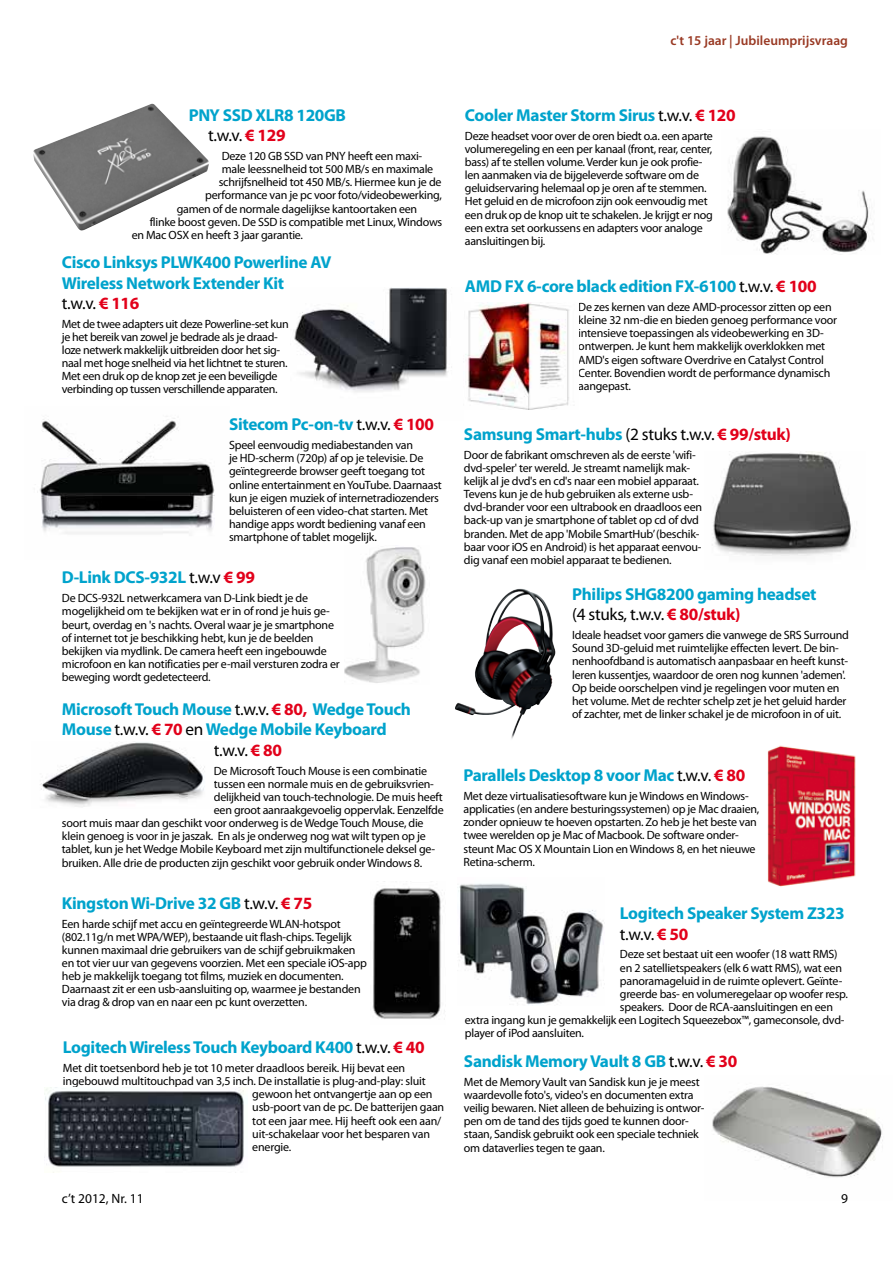
<style>
.page{position:relative;width:893px;height:1263px;background:#fff}
.page>*{position:absolute;margin:0;border:0;box-sizing:border-box;transform-origin:0 0}
.t1{font:700 17.25px/20.2px "Myriad Pro";letter-spacing:-.02em;color:#00a3cc}
.t2{font:600 13.5px "Myriad Pro";color:#993923}
.t3{font:13.5px "Myriad Pro";color:#000}
.t4{font:12px/13.2px "Myriad Pro";letter-spacing:-.02em;color:#000}
.s1{font-weight:400;color:#000}
.s2{color:#e2001a}
</style>
<div class="page">
<img style="left:116px;top:104px;width:36px;height:14px">
<img style="left:727px;top:136px;width:143px;height:118px">
<img style="left:294px;top:288px;width:154px;height:104px">
<img style="left:465px;top:303px;width:104px;height:107px">
<img style="left:39px;top:418px;width:176px;height:116px">
<img style="left:712px;top:452px;width:144px;height:104px">
<img style="left:345px;top:547px;width:81px;height:136px">
<img style="left:455px;top:589px;width:101px;height:150px">
<img style="left:40px;top:742px;width:165px;height:65px">
<img style="left:767px;top:745px;width:89px;height:142px">
<img style="left:372px;top:881px;width:73px;height:138px">
<img style="left:458px;top:883px;width:146px;height:122px">
<img style="left:45px;top:1087px;width:199px;height:80px">
<img style="left:712px;top:1086px;width:171px;height:92px">
<p class="t2" style="left:670px;top:32px;width:179px">c't 15 jaar | Jubileumprijsvraag</p>
<h1 class="t1" style="left:208px;top:104px;width:139px;text-indent:-20px">PNY SSD XLR8 120GB <span class="s1">t.w.v.</span> <span class="s2">€ 129</span></h1>
<p class="t4" style="left:222px;top:149px;width:202px">Deze 120 GB SSD van PNY heeft een maxi-</p>
<p class="t4" style="left:222px;top:162px;width:213px">male leessnelheid tot 500 MB/s en maximale</p>
<p class="t4" style="left:219px;top:176px;width:224px">schrijfsnelheid tot 450 MB/s. Hiermee kun je de</p>
<p class="t4" style="left:205px;top:189px;width:238px">performance van je pc voor foto/videobewerking,</p>
<p class="t4" style="left:177px;top:202px;width:242px">gamen of de normale dagelijkse kantoortaken een</p>
<p class="t4" style="left:150px;top:215px;width:294px">flinke boost geven. De SSD is compatible met Linux, Windows</p>
<p class="t4" style="left:132px;top:228px;width:173px">en Mac OSX en heeft 3 jaar garantie.</p>
<h1 class="t1" style="left:62px;top:252px;width:271px">Cisco Linksys PLWK400 Powerline AV<br>Wireless Network Extender Kit<br><span class="s1">t.w.v.</span> <span class="s2">€ 116</span></h1>
<p class="t4" style="left:62px;top:317px;width:228px">Met de twee adapters uit deze Powerline-set kun je het bereik van zowel je bedrade als je draad&shy;loze netwerk makkelijk uitbreiden door het sig&shy;naal met hoge snelheid via het lichtnet te sturen.<br>Met een druk op de knop zet je een beveiligde verbinding op tussen verschillende apparaten.</p>
<h1 class="t1" style="left:229px;top:414px;width:206px">Sitecom Pc-on-tv <span class="s1">t.w.v.</span> <span class="s2">€ 100</span></h1>
<p class="t4" style="left:229px;top:438px;width:214px">Speel eenvoudig mediabestanden van<br>je HD-scherm (720p) af op je televisie. De geïntegreerde browser geeft toegang tot online entertainment en YouTube. Daarnaast kun je eigen muziek of internetradiozenders beluisteren of een video-chat starten. Met handige apps wordt bediening vanaf een smartphone of tablet mogelijk.</p>
<h1 class="t1" style="left:465px;top:104px;width:272px">Cooler Master Storm Sirus <span class="s1">t.w.v.</span> <span class="s2">€ 120</span></h1>
<p class="t4" style="left:465px;top:129px;width:250px">Deze headset voor over de oren biedt o.a. een aparte volumeregeling en een per kanaal (front, rear, center, bass) af te stellen volume.Verder kun je ook profie&shy;len aanmaken via de bijgeleverde software om de geluidservaring helemaal op je oren af te stemmen.<br>Het geluid en de microfoon zijn ook eenvoudig met een druk op de knop uit te schakelen. Je krijgt er nog een extra set oorkussens en adapters voor analoge aansluitingen bij.</p>
<h1 class="t1" style="left:465px;top:276px;width:353px">AMD FX 6-core black edition FX-6100 <span class="s1">t.w.v.</span> <span class="s2">€ 100</span></h1>
<p class="t4" style="left:578px;top:300px;width:260px">De zes kernen van deze AMD-processor zitten op een kleine 32 nm-die en bieden genoeg performance voor intensieve toepassingen als videobewerking en 3D&shy;ontwerpen. Je kunt hem makkelijk overklokken met AMD's eigen software Overdrive en Catalyst Control Center. Bovendien wordt de performance dynamisch aangepast.</p>
<h1 class="t1" style="left:464px;top:423px;width:329px">Samsung Smart-hubs <span class="s1">(2 stuks t.w.v.</span> <span class="s2">€ 99/stuk)</span></h1>
<p class="t4" style="left:464px;top:448px;width:240px">Door de fabrikant omschreven als de eerste 'wifi&shy;dvd-speler' ter wereld. Je streamt namelijk mak&shy;kelijk al je dvd's en cd's naar een mobiel apparaat.<br>Tevens kun je de hub gebruiken als externe usb&shy;dvd-brander voor een ultrabook en draadloos een back-up van je smartphone of tablet op cd of dvd branden. Met de app 'Mobile SmartHub’ (beschik&shy;baar voor iOS en Android) is het apparaat eenvou&shy;dig vanaf een mobiel apparaat te bedienen.</p>
<h1 class="t1" style="left:62px;top:567px;width:195px">D-Link DCS-932L <span class="s1">t.w.v</span> <span class="s2">€ 99</span></h1>
<p class="t4" style="left:62px;top:591px;width:279px">De DCS-932L netwerkcamera van D-Link biedt je de mogelijkheid om te bekijken wat er in of rond je huis ge&shy;beurt, overdag en 's nachts. Overal waar je je smartphone of internet tot je beschikking hebt, kun je de beelden bekijken via mydlink. De camera heeft een ingebouwde microfoon en kan notificaties per e-mail versturen zodra er beweging wordt gedetecteerd.</p>
<h1 class="t1" style="left:572px;top:583px;width:246px">Philips SHG8200 gaming headset <span class="s1">(4 stuks, t.w.v.</span> <span class="s2">€ 80/stuk)</span></h1>
<p class="t4" style="left:572px;top:628px;width:278px">Ideale headset voor gamers die vanwege de SRS Surround Sound 3D-geluid met ruimtelijke effecten levert. De bin&shy;nenhoofdband is automatisch aanpasbaar en heeft kunst&shy;leren kussentjes, waardoor de oren nog kunnen 'ademen'.<br>Op beide oorschelpen vind je regelingen voor muten en het volume. Met de rechter schelp zet je het geluid harder</p>
<h1 class="t1" style="left:62px;top:699px;width:351px">Microsoft Touch Mouse <span class="s1">t.w.v.</span> <span class="s2">€ 80,</span> Wedge Touch</h1>
<p class="t4" style="left:572px;top:707px;width:271px">of zachter, met de linker schakel je de microfoon in of uit.</p>
<h1 class="t1" style="left:214px;top:719px;width:175px;text-indent:-152px">Mouse <span class="s1">t.w.v.</span> <span class="s2">€ 70</span> <span class="s1">en</span> Wedge Mobile Keyboard <span class="s1">t.w.v.</span> <span class="s2">€ 80</span></h1>
<p class="t4" style="left:214px;top:764px;width:215px">De Microsoft Touch Mouse is een combinatie</p>
<p class="t4" style="left:214px;top:777px;width:222px">tussen een normale muis en de gebruiksvrien-</p>
<p class="t4" style="left:214px;top:790px;width:231px">delijkheid van touch-technologie. De muis heeft</p>
<p class="t4" style="left:214px;top:803px;width:231px">een groot aanraakgevoelig oppervlak. Eenzelfde</p>
<p class="t4" style="left:62px;top:816px;width:363px">soort muis maar dan geschikt voor onderweg is de Wedge Touch Mouse, die</p>
<p class="t4" style="left:62px;top:829px;width:365px">klein genoeg is voor in je jaszak. En als je onderweg nog wat wilt typen op je</p>
<p class="t4" style="left:62px;top:842px;width:375px">tablet, kun je het Wedge Mobile Keyboard met zijn multifunctionele deksel ge-</p>
<p class="t4" style="left:62px;top:856px;width:362px">bruiken. Alle drie de producten zijn geschikt voor gebruik onder Windows 8.</p>
<h1 class="t1" style="left:463px;top:765px;width:283px">Parallels Desktop 8 voor Mac <span class="s1">t.w.v.</span> <span class="s2">€ 80</span></h1>
<p class="t4" style="left:463px;top:789px;width:297px">Met deze virtualisatiesoftware kun je Windows en Windows&shy;applicaties (en andere besturingssystemen) op je Mac draaien, zonder opnieuw te hoeven opstarten. Zo heb je het beste van twee werelden op je Mac of Macbook. De software onder&shy;steunt Mac OS X Mountain Lion en Windows 8, en het nieuwe Retina-scherm.</p>
<h1 class="t1" style="left:62px;top:892px;width:252px">Kingston Wi-Drive 32 GB <span class="s1">t.w.v.</span> <span class="s2">€ 75</span></h1>
<p class="t4" style="left:62px;top:917px;width:306px">Een harde schijf met accu en geïntegreerde WLAN-hotspot (802.11g/n met WPA/WEP), bestaande uit flash-chips. Tegelijk kunnen maximaal drie gebruikers van de schijf gebruikmaken en tot vier uur van gegevens voorzien. Met een speciale iOS-app heb je makkelijk toegang tot films, muziek en documenten.<br>Daarnaast zit er een usb-aansluiting op, waarmee je bestanden via drag &amp; drop van en naar een pc kunt overzetten.</p>
<h1 class="t1" style="left:620px;top:903px;width:226px">Logitech Speaker System Z323 <span class="s1">t.w.v.</span> <span class="s2">€ 50</span></h1>
<p class="t4" style="left:620px;top:948px;width:219px">Deze set bestaat uit een woofer (18 watt RMS)</p>
<p class="t4" style="left:620px;top:961px;width:224px">en 2 satellietspeakers (elk 6 watt RMS), wat een</p>
<p class="t4" style="left:620px;top:974px;width:224px">panoramageluid in de ruimte oplevert. Geïnte-</p>
<p class="t4" style="left:620px;top:987px;width:229px">greerde bas- en volumeregelaar op woofer resp.</p>
<p class="t4" style="left:620px;top:1000px;width:215px">speakers. Door de RCA-aansluitingen en een</p>
<p class="t4" style="left:465px;top:1013px;width:381px">extra ingang kun je gemakkelijk een Logitech Squeezebox™, gameconsole, dvd-</p>
<p class="t4" style="left:465px;top:1026px;width:121px">player of iPod aansluiten.</p>
<h1 class="t1" style="left:63px;top:1037px;width:363px">Logitech Wireless Touch Keyboard K400 <span class="s1">t.w.v.</span> <span class="s2">€ 40</span></h1>
<p class="t4" style="left:63px;top:1061px;width:344px">Met dit toetsenbord heb je tot 10 meter draadloos bereik. Hij bevat een</p>
<p class="t4" style="left:63px;top:1074px;width:364px">ingebouwd multitouchpad van 3,5 inch. De installatie is plug-and-play: sluit</p>
<p class="t4" style="left:252px;top:1087px;width:182px">gewoon het ontvangertje aan op een</p>
<p class="t4" style="left:252px;top:1100px;width:193px">usb-poort van de pc. De batterijen gaan</p>
<p class="t4" style="left:252px;top:1114px;width:191px">tot een jaar mee. Hij heeft ook een aan/</p>
<p class="t4" style="left:252px;top:1127px;width:179px">uit-schakelaar voor het besparen van</p>
<p class="t4" style="left:252px;top:1140px;width:41px">energie.</p>
<h1 class="t1" style="left:464px;top:1050px;width:275px">Sandisk Memory Vault 8 GB <span class="s1">t.w.v.</span> <span class="s2">€ 30</span></h1>
<p class="t4" style="left:464px;top:1075px;width:242px">Met de Memory Vault van Sandisk kun je je meest waardevolle foto's, video's en documenten extra veilig bewaren. Niet alleen de behuizing is ontwor&shy;pen om de tand des tijds goed te kunnen door&shy;staan, Sandisk gebruikt ook een speciale techniek om dataverlies tegen te gaan.</p>
<p class="t3" style="left:62px;top:1190px;width:83px">c’t 2012, Nr. 11</p>
<p class="t3" style="left:841px;top:1190px;width:8px">9</p>
</div>
